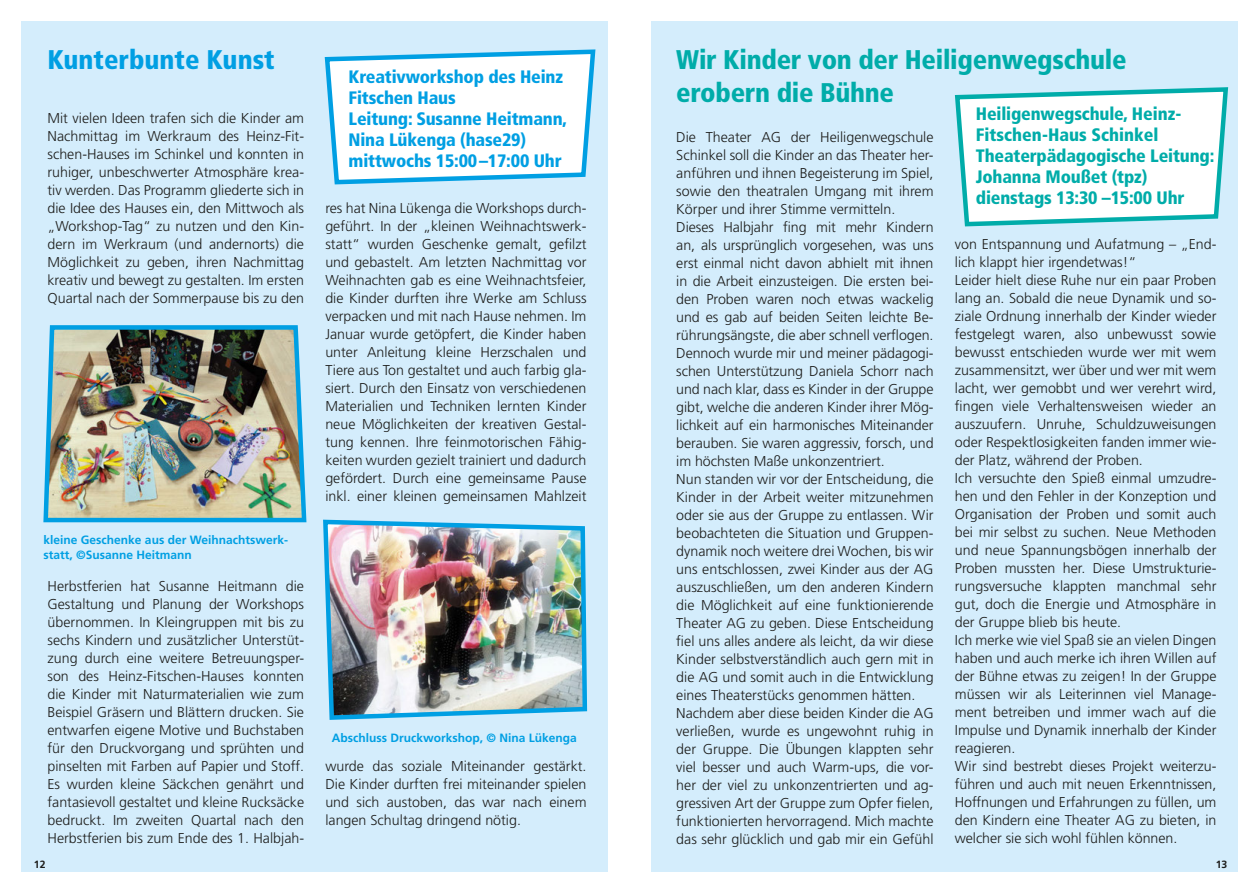
<style>
.page{position:relative;width:1259px;height:893px;background:#fff}
.page>*{position:absolute;margin:0;border:0;box-sizing:border-box;transform-origin:0 0}
.t1{font:900 condensed 27px/33px "Frutiger";letter-spacing:-.01em;color:#00aca9}
.t2{font:900 condensed 27px "Frutiger";color:#009fe3}
.t3{font:900 condensed 18px/21px "Frutiger";letter-spacing:-.01em;color:#00aca9}
.t4{font:900 condensed 18px/21px "Frutiger";letter-spacing:-.01em;color:#009fe3}
.t5{font:300 14.25px/18px "Frutiger";color:#1d1d1b;text-align:justify}
.t6{font:700 12px/14.4px "Frutiger";color:#009fe3}
.t7{font:700 10.5px "Frutiger";color:#1d1d1b}
</style>
<div class="page">
<div style="left:21px;top:21px;width:587px;height:851px;background:#d4edfc"></div>
<div style="left:651px;top:21px;width:586px;height:851px;background:#d4edfc"></div>
<svg style="left:324px;top:49px;width:272px;height:136px;background:#e3f4fc"></svg>
<img style="left:323px;top:519px;width:265px;height:201px">
<img style="left:43px;top:325px;width:264px;height:198px">
<svg style="left:954px;top:87px;width:275px;height:140px;background:#e3f5f6"></svg>
<h1 class="t2" style="left:47px;top:44px;width:229px">Kunterbunte Kunst</h1>
<p class="t5" style="left:47px;top:109px;width:258px">Mit vielen Ideen trafen sich die Kinder am Nachmittag im Werkraum des Heinz-Fit&shy;schen-Hauses im Schinkel und konnten in ruhiger, unbeschwerter Atmosphäre krea&shy;tiv werden. Das Programm gliederte sich in die Idee des Hauses ein, den Mittwoch als „Workshop-Tag“ zu nutzen und den Kin&shy;dern im Werkraum (und andernorts) die Möglichkeit zu geben, ihren Nachmittag kreativ und bewegt zu gestalten. Im ersten Quartal nach der Sommerpause bis zu den</p>
<p class="t6" style="left:44px;top:533px;width:246px">kleine Geschenke aus der Weihnachtswerk&shy;statt, ©Susanne Heitmann</p>
<p class="t5" style="left:47px;top:577px;width:258px">Herbstferien hat Susanne Heitmann die Gestaltung und Planung der Workshops übernommen. In Kleingruppen mit bis zu sechs Kindern und zusätzlicher Unterstüt&shy;zung durch eine weitere Betreuungsper&shy;son des Heinz-Fitschen-Hauses konnten die Kinder mit Naturmaterialien wie zum Beispiel Gräsern und Blättern drucken. Sie entwarfen eigene Motive und Buchstaben für den Druckvorgang und sprühten und pinselten mit Farben auf Papier und Stoff.<br>Es wurden kleine Säckchen genährt und fantasievoll gestaltet und kleine Rucksäcke bedruckt. Im zweiten Quartal nach den Herbstferien bis zum Ende des 1. Halbjah-</p>
<p class="t4" style="left:348px;top:67px;width:220px">Kreativworkshop des Heinz<br>Fitschen Haus<br>Leitung: Susanne Heitmann,<br>Nina Lükenga (hase29) mittwochs 15:00 –17:00 Uhr</p>
<p class="t5" style="left:325px;top:199px;width:263px">res hat Nina Lükenga die Workshops durch&shy;geführt. In der „kleinen Weihnachtswerk&shy;statt“ wurden Geschenke gemalt, gefilzt und gebastelt. Am letzten Nachmittag vor Weihnachten gab es eine Weihnachtsfeier, die Kinder durften ihre Werke am Schluss verpacken und mit nach Hause nehmen. Im Januar wurde getöpfert, die Kinder haben unter Anleitung kleine Herzschalen und Tiere aus Ton gestaltet und auch farbig gla&shy;siert. Durch den Einsatz von verschiedenen Materialien und Techniken lernten Kinder neue Möglichkeiten der kreativen Gestal&shy;tung kennen. Ihre feinmotorischen Fähig&shy;keiten wurden gezielt trainiert und dadurch gefördert. Durch eine gemeinsame Pause inkl. einer kleinen gemeinsamen Mahlzeit</p>
<p class="t6" style="left:332px;top:730px;width:246px">Abschluss Druckworkshop, © Nina Lükenga</p>
<p class="t5" style="left:325px;top:757px;width:263px">wurde das soziale Miteinander gestärkt.<br>Die Kinder durften frei miteinander spielen und sich austoben, das war nach einem langen Schultag dringend nötig.</p>
<h1 class="t1" style="left:676px;top:43px;width:452px">Wir Kinder von der Heiligenwegschule erobern die Bühne</h1>
<p class="t5" style="left:676px;top:128px;width:259px;text-align:left">Die Theater AG der Heiligenwegschule Schinkel soll die Kinder an das Theater her&shy;anführen und ihnen Begeisterung im Spiel, sowie den theatralen Umgang mit ihrem Körper und ihrer Stimme vermitteln.<br>Dieses Halbjahr fing mit mehr Kindern an, als ursprünglich vorgesehen, was uns erst einmal nicht davon abhielt mit ihnen in die Arbeit einzusteigen. Die ersten bei&shy;den Proben waren noch etwas wackelig und es gab auf beiden Seiten leichte Be&shy;rührungsängste, die aber schnell verflogen.<br>Dennoch wurde mir und meiner pädagogi&shy;schen Unterstützung Daniela Schorr nach und nach klar, dass es Kinder in der Gruppe gibt, welche die anderen Kinder ihrer Mög&shy;lichkeit auf ein harmonisches Miteinander berauben. Sie waren aggressiv, forsch, und im höchsten Maße unkonzentriert.<br>Nun standen wir vor der Entscheidung, die Kinder in der Arbeit weiter mitzunehmen oder sie aus der Gruppe zu entlassen. Wir beobachteten die Situation und Gruppen&shy;dynamik noch weitere drei Wochen, bis wir uns entschlossen, zwei Kinder aus der AG auszuschließen, um den anderen Kindern die Möglichkeit auf eine funktionierende Theater AG zu geben. Diese Entscheidung fiel uns alles andere als leicht, da wir diese Kinder selbstverständlich auch gern mit in die AG und somit auch in die Entwicklung eines Theaterstücks genommen hätten.<br>Nachdem aber diese beiden Kinder die AG verließen, wurde es ungewohnt ruhig in der Gruppe. Die Übungen klappten sehr viel besser und auch Warm-ups, die vor&shy;her der viel zu unkonzentrierten und ag&shy;gressiven Art der Gruppe zum Opfer fielen, funktionierten hervorragend. Mich machte das sehr glücklich und gab mir ein Gefühl</p>
<p class="t3" style="left:976px;top:103px;width:240px">Heiligenwegschule, Heinz-<br>Fitschen-Haus Schinkel<br>Theaterpädagogische Leitung:<br>Johanna Moußet (tpz) dienstags 13:30 –15:00 Uhr</p>
<p class="t5" style="left:955px;top:235px;width:263px;text-align:left">von Entspannung und Aufatmung – „End&shy;lich klappt hier irgendetwas!“<br>Leider hielt diese Ruhe nur ein paar Proben lang an. Sobald die neue Dynamik und so&shy;ziale Ordnung innerhalb der Kinder wieder festgelegt waren, also unbewusst sowie bewusst entschieden wurde wer mit wem zusammensitzt, wer über und wer mit wem lacht, wer gemobbt und wer verehrt wird, fingen viele Verhaltensweisen wieder an auszuufern. Unruhe, Schuldzuweisungen oder Respektlosigkeiten fanden immer wie&shy;der Platz, während der Proben.<br>Ich versuchte den Spieß einmal umzudre&shy;hen und den Fehler in der Konzeption und Organisation der Proben und somit auch bei mir selbst zu suchen. Neue Methoden und neue Spannungsbögen innerhalb der Proben mussten her. Diese Umstrukturie&shy;rungsversuche klappten manchmal sehr gut, doch die Energie und Atmosphäre in der Gruppe blieb bis heute.<br>Ich merke wie viel Spaß sie an vielen Dingen haben und auch merke ich ihren Willen auf der Bühne etwas zu zeigen! In der Gruppe müssen wir als Leiterinnen viel Manage&shy;ment betreiben und immer wach auf die Impulse und Dynamik innerhalb der Kinder reagieren.<br>Wir sind bestrebt dieses Projekt weiterzu&shy;führen und auch mit neuen Erkenntnissen, Hoffnungen und Erfahrungen zu füllen, um den Kindern eine Theater AG zu bieten, in welcher sie sich wohl fühlen können.</p>
<p class="t7" style="left:34px;top:858px;width:13px">12</p>
<p class="t7" style="left:1215px;top:858px;width:13px">13</p>
</div>
